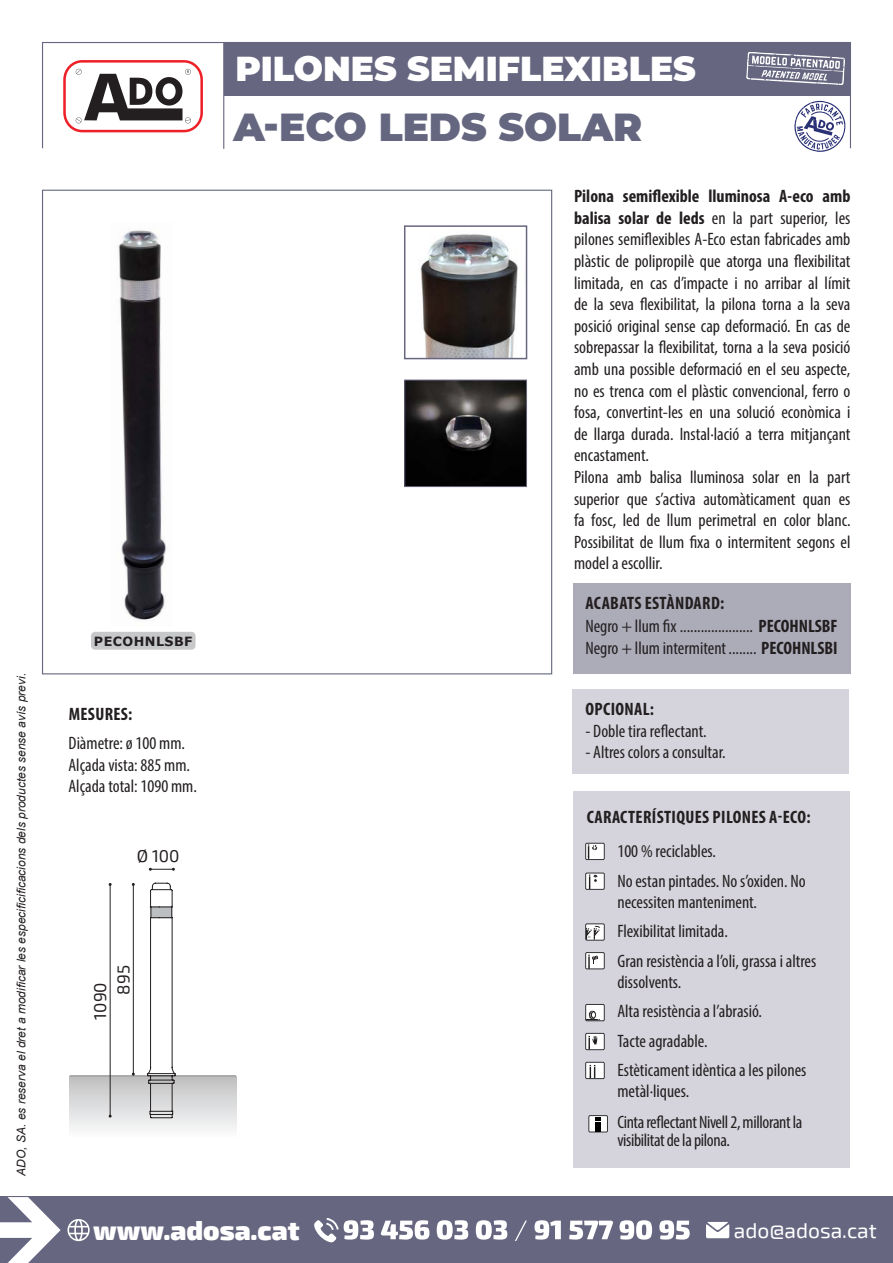
<style>
.page{position:relative;width:893px;height:1263px;background:#fff}
.page>*{position:absolute;margin:0;border:0;box-sizing:border-box;transform-origin:0 0}
.t1{font:900 39px "Montserrat";color:#64677f}
.t2{font:900 34.5px "Montserrat";color:#fff}
.t3{font:900 27px "Exo 2";color:#fff}
.t4{font:21px "Exo 2";color:#fff}
.general{font:condensed 18px/21.6px "Myriad Pro";color:#231f20}
.t5{font:700 condensed 18px "Myriad Pro";letter-spacing:.02em;color:#231f20}
.general-2{font:condensed 18px/18px "Myriad Pro";letter-spacing:-.02em;color:#231f20}
.t6{font:17.1px "Exo 2";color:#231f20}
.Referencia{font:700 12.75px "Verdana";letter-spacing:.035em;color:#231f20}
.t7{font:italic 12px "Arial";color:#231f20}
.s1{font-weight:700}
</style>
<div class="page">
<div style="left:0;top:1196px;width:893px;height:67px;background:#666680"></div>
<svg style="left:0;top:1197px;width:61px;height:66px"></svg>
<svg style="left:67px;top:1219px;width:23px;height:22px"></svg>
<svg style="left:314px;top:1218px;width:376px;height:24px"></svg>
<svg style="left:706px;top:1222px;width:23px;height:16px"></svg>
<div style="left:42px;top:42px;width:809px;height:107px;border:1px solid #666680"></div>
<hr style="left:223px;top:43px;width:1px;height:106px;background:#666680">
<div style="left:224px;top:43px;width:626px;height:53px;background:#666680"></div>
<svg style="left:63px;top:60px;width:140px;height:72px"></svg>
<svg style="left:794px;top:101px;width:52px;height:51px"></svg>
<svg style="left:746px;top:52px;width:99px;height:33px"></svg>
<div style="left:573px;top:689px;width:276px;height:84px;background:#d5d4dc"></div>
<img style="left:118px;top:230px;width:48px;height:390px">
<div style="left:91px;top:632px;width:105px;height:18px;background:#c7c8ca;border-radius:4px"></div>
<div style="left:70px;top:1076px;width:166px;height:63px;background:linear-gradient(to bottom,#bfbfc0,#fefeff)"></div>
<hr style="left:70px;top:1075px;width:166px;height:1px;background:#939598">
<svg style="left:147px;top:882px;width:47px;height:240px"></svg>
<hr style="left:133px;top:884px;width:1px;height:190px;background:#231f20">
<hr style="left:110px;top:884px;width:1px;height:232px;background:#231f20">
<svg style="left:149px;top:868px;width:26px;height:3px"></svg>
<div style="left:573px;top:583px;width:277px;height:91px;background:#acabb8"></div>
<img style="left:406px;top:382px;width:119px;height:103px">
<div style="left:404px;top:380px;width:123px;height:107px;border:1px solid #666680"></div>
<div style="left:573px;top:791px;width:277px;height:377px;background:#d5d4dc"></div>
<div style="left:586px;top:952px;width:18px;height:17px;background:#fff"></div>
<svg style="left:588px;top:955px;width:10px;height:12px"></svg>
<div style="left:585px;top:952px;width:19px;height:17px;border:1px solid #313437"></div>
<div style="left:586px;top:1004px;width:18px;height:17px;background:#fff"></div>
<svg style="left:587px;top:1011px;width:9px;height:8px"></svg>
<div style="left:585px;top:1004px;width:19px;height:17px;border:1px solid #313437"></div>
<div style="left:586px;top:1033px;width:18px;height:17px;background:#fff"></div>
<svg style="left:588px;top:1036px;width:9px;height:12px"></svg>
<div style="left:585px;top:1033px;width:19px;height:17px;border:1px solid #313437"></div>
<div style="left:586px;top:1062px;width:18px;height:16px;background:#fff"></div>
<svg style="left:589px;top:1065px;width:6px;height:12px"></svg>
<div style="left:585px;top:1062px;width:19px;height:17px;border:1px solid #313437"></div>
<svg style="left:586px;top:843px;width:18px;height:16px"></svg>
<svg style="left:588px;top:845px;width:9px;height:13px"></svg>
<div style="left:585px;top:843px;width:19px;height:17px;border:1px solid #313437"></div>
<div style="left:586px;top:873px;width:18px;height:16px;background:#fff"></div>
<svg style="left:589px;top:875px;width:8px;height:12px"></svg>
<div style="left:585px;top:873px;width:19px;height:16px;border:1px solid #313437"></div>
<div style="left:586px;top:924px;width:18px;height:16px;background:#fff"></div>
<svg style="left:587px;top:926px;width:13px;height:12px"></svg>
<div style="left:585px;top:924px;width:19px;height:16px;border:1px solid #313437"></div>
<div style="left:589px;top:1115px;width:18px;height:17px;background:#fff"></div>
<div style="left:589px;top:1115px;width:19px;height:17px;border:1px solid #313437"></div>
<svg style="left:596px;top:1117px;width:5px;height:15px"></svg>
<img style="left:420px;top:234px;width:98px;height:122px">
<div style="left:404px;top:225px;width:123px;height:134px;border:2px solid #666680"></div>
<p class="t7" style="left:14px;top:1176px;width:504px;rotate:-90deg">ADO, SA. es reserva el dret a modificar les especificificacions dels productes sense avís previ.</p>
<p class="t2" style="left:235px;top:43px;width:462px">PILONES SEMIFLEXIBLES</p>
<p class="t1" style="left:233px;top:98px;width:410px">A-ECO LEDS SOLAR</p>
<p class="Referencia" style="left:94px;top:632px;width:100px">PECOHNLSBF</p>
<p class="t5" style="left:69px;top:703px;width:65px">MESURES:</p>
<p class="general" style="left:69px;top:732px;width:118px">Diàmetre: ø 100 mm.</p>
<p class="general" style="left:69px;top:754px;width:123px">Alçada vista: 885 mm.</p>
<p class="general" style="left:69px;top:775px;width:130px">Alçada total: 1090 mm.</p>
<p class="t6" style="left:137px;top:846px;width:44px">Ø 100</p>
<p class="t6" style="left:90px;top:1019px;width:39px;rotate:-90deg">1090</p>
<p class="t6" style="left:114px;top:994px;width:31px;rotate:-90deg">895</p>
<p class="general" style="left:574px;top:185px;width:278px;text-align:justify"><span class="s1">Pilona semiflexible lluminosa A-eco amb balisa solar de leds</span> en la part superior, les pilones semiflexibles A-Eco estan fabricades amb plàstic de polipropilè que atorga una flexibilitat limitada, en cas d’impacte i no arribar al límit de la seva flexibilitat, la pilona torna a la seva posició original sense cap deformació. En cas de sobrepassar la flexibilitat, torna a la seva posició amb una possible deformació en el seu aspecte, no es trenca com el plàstic convencional, ferro o fosa, convertint-les en una solució econòmica i de llarga durada. Instal·lació a terra mitjançant encastament.</p>
<p class="general" style="left:574px;top:466px;width:278px;text-align:justify">Pilona amb balisa lluminosa solar en la part superior que s’activa automàticament quan es fa fosc, led de llum perimetral en color blanc.<br>Possibilitat de llum fixa o intermitent segons el model a escollir.</p>
<p class="t5" style="left:586px;top:592px;width:140px">ACABATS ESTÀNDARD:</p>
<p class="general" style="left:585px;top:615px;width:254px">Negro + llum fix ..................... <span class="s1">PECOHNLSBF</span></p>
<p class="general" style="left:585px;top:637px;width:254px">Negro + llum intermitent ........ <span class="s1">PECOHNLSBI</span></p>
<p class="t5" style="left:586px;top:698px;width:70px">OPCIONAL:</p>
<p class="general" style="left:585px;top:720px;width:123px">- Doble tira reflectant.</p>
<p class="general" style="left:585px;top:741px;width:142px">- Altres colors a consultar.</p>
<p class="t5" style="left:587px;top:806px;width:225px">CARACTERÍSTIQUES PILONES A-ECO:</p>
<p class="general" style="left:617px;top:840px;width:100px">100 % reciclables.</p>
<p class="general" style="left:617px;top:870px;width:190px;line-height:21px">No estan pintades. No s’oxiden. No necessiten manteniment.</p>
<p class="general" style="left:617px;top:920px;width:112px">Flexibilitat limitada.</p>
<p class="general" style="left:617px;top:950px;width:200px;line-height:21px">Gran resistència a l’oli, grassa i altres dissolvents.</p>
<p class="general" style="left:617px;top:1000px;width:146px">Alta resistència a l’abrasió.</p>
<p class="general" style="left:617px;top:1030px;width:92px">Tacte agradable.</p>
<p class="general" style="left:617px;top:1060px;width:190px;line-height:21px">Estèticament idèntica a les pilones metàl·liques.</p>
<p class="general-2" style="left:617px;top:1113px;width:186px">Cinta reflectant Nivell 2, millorant la visibilitat de la pilona.</p>
<h3 class="t3" style="left:93px;top:1213px;width:208px">www.adosa.cat</h3>
<p class="t4" style="left:734px;top:1218px;width:144px">ado@adosa.cat</p>
</div>
